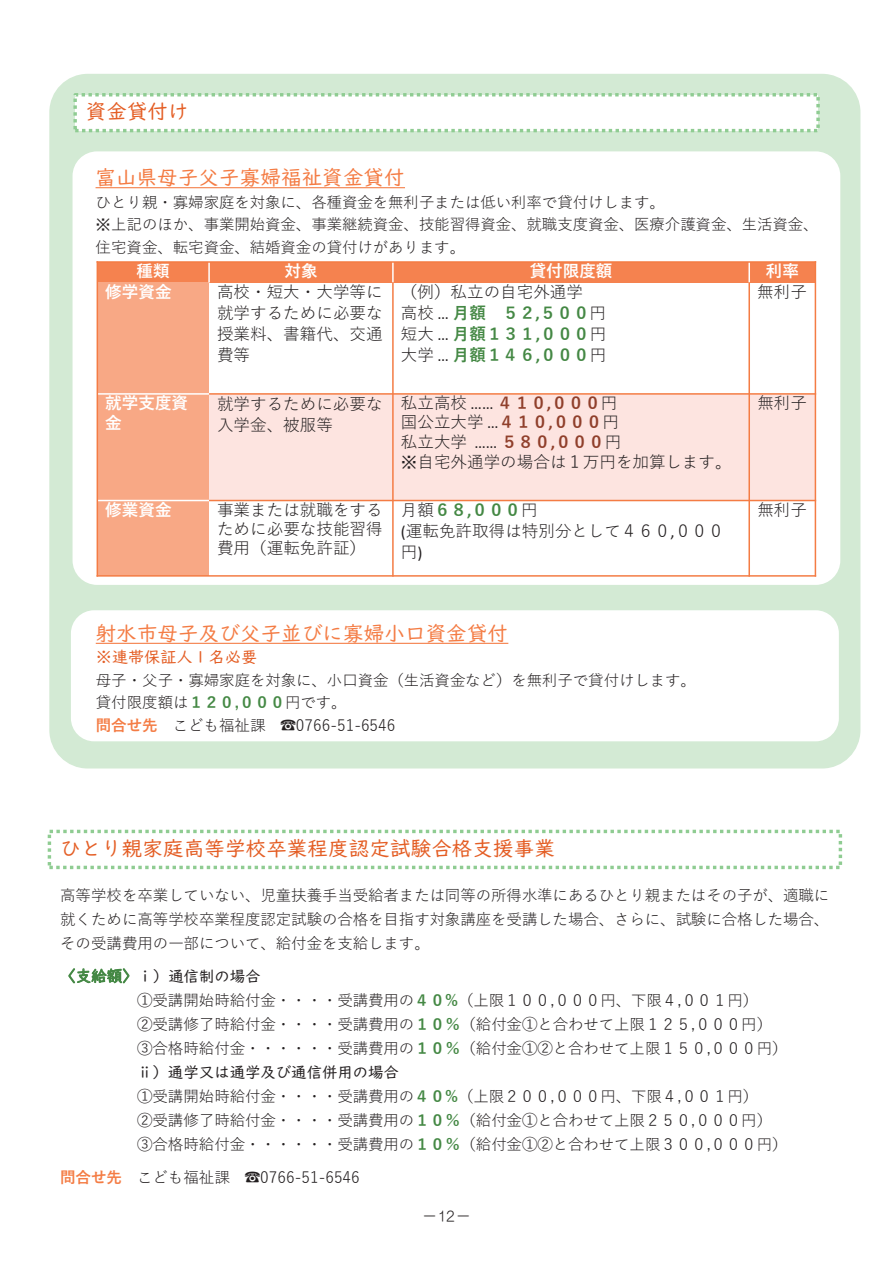
<style>
.page{position:relative;width:893px;height:1263px;background:#fff}
.page>*{position:absolute;margin:0;border:0;box-sizing:border-box;transform-origin:0 0}
.t1{font:20.55px "UD Digi Kyokasho N R";letter-spacing:.01em;color:#f47c44}
.t2{font:20.55px "UD Digi Kyokasho N R";letter-spacing:.01em;color:#e45e25}
.t3{font:16.5px/21px "Yu Gothic";color:#231f20}
.t4{font:700 16.5px/21px "Yu Gothic";color:#484}
.t5{font:700 16.5px/19.8px "Yu Gothic";color:#fff}
.t6{font:16.2px "UD Digi Kyokasho N R";color:#e45e25}
.t7{font:15.45px/24px "Yu Gothic";color:#231f20}
.t8{font:15.45px "UD Digi Kyokasho NP R";color:#231f20}
.t9{font:13.8px "HG Maru Gothic MPRO";color:#231f20}
.s1{font-family:"MS Gothic"}
.s2{font-weight:400;color:#231f20}
.s3{font-family:"Calibri";font-weight:400;color:#231f20}
.s4{font-family:"Calibri"}
.s5{font-weight:700;color:#903f2b}
.s6{font-family:"Calibri";font-weight:700;color:#903f2b}
.s7{font-weight:700;color:#484}
.s8{font-family:"Calibri";font-weight:700;color:#484}
.s9{font-weight:700;color:#f47c44}
.s10{font-family:"UD Digi Kyokasho N R";color:#484}
</style>
<div class="page">
<div style="left:49px;top:74px;width:811px;height:694px;background:#d3ead4;border-radius:38px"></div>
<div style="left:75px;top:95px;width:743px;height:36px;background:#fff"></div>
<div style="left:73px;top:93px;width:747px;height:39px;border:3px dashed #8fcc92"></div>
<div style="left:48px;top:830px;width:794px;height:39px;border:3px dashed #8fcc92"></div>
<div style="left:73px;top:151px;width:767px;height:434px;background:#fff;border-radius:25px"></div>
<svg style="left:96px;top:187px;width:309px;height:1px"></svg>
<div style="left:97px;top:262px;width:112px;height:20px;background:#f5824f"></div>
<div style="left:209px;top:262px;width:184px;height:20px;background:#f5824f"></div>
<div style="left:393px;top:262px;width:356px;height:20px;background:#f5824f"></div>
<div style="left:749px;top:262px;width:66px;height:20px;background:#f5824f"></div>
<div style="left:97px;top:282px;width:112px;height:112px;background:#f8a885"></div>
<div style="left:97px;top:394px;width:112px;height:106px;background:#f8a885"></div>
<div style="left:209px;top:394px;width:184px;height:106px;background:#fde4e0"></div>
<div style="left:393px;top:394px;width:356px;height:106px;background:#fde4e0"></div>
<div style="left:749px;top:394px;width:66px;height:106px;background:#fde4e0"></div>
<div style="left:97px;top:500px;width:112px;height:76px;background:#f8a885"></div>
<hr style="left:208px;top:261px;width:2px;height:21px;background:#fff">
<hr style="left:392px;top:261px;width:2px;height:21px;background:#fff">
<hr style="left:392px;top:282px;width:2px;height:295px;background:#f47c44">
<hr style="left:748px;top:261px;width:2px;height:21px;background:#fff">
<hr style="left:748px;top:282px;width:2px;height:295px;background:#f47c44">
<hr style="left:97px;top:393px;width:112px;height:2px;background:#fff">
<hr style="left:209px;top:393px;width:607px;height:2px;background:#f47c44">
<hr style="left:97px;top:500px;width:112px;height:1px;background:#fff">
<hr style="left:209px;top:500px;width:607px;height:1px;background:#f47c44">
<hr style="left:97px;top:261px;width:1px;height:316px;background:#f47c44">
<hr style="left:815px;top:261px;width:1px;height:316px;background:#f47c44">
<hr style="left:97px;top:261px;width:719px;height:2px;background:#f47c44">
<hr style="left:97px;top:575px;width:719px;height:2px;background:#f47c44">
<div style="left:71px;top:610px;width:768px;height:131px;background:#fff;border-radius:23px"></div>
<svg style="left:96px;top:643px;width:412px;height:1px"></svg>
<h1 class="t2" style="left:86px;top:99px;width:104px">資金貸付け</h1>
<h1 class="t1" style="left:96px;top:166px;width:311px">富山県母子父子寡婦福祉資金貸付</h1>
<p class="t7" style="left:96px;top:189px;width:725px;line-height:22.5px">ひとり親・寡婦家庭を対象に、各種資金を無利子または低い利率で貸付けします。<br><span class="s1">※</span>上記のほか、事業開始資金、事業継続資金、技能習得資金、就職支度資金、医療介護資金、生活資金、住宅資金、転宅資金、結婚資金の貸付けがあります。</p>
<p class="t5" style="left:137px;top:262px;width:35px">種類</p>
<p class="t5" style="left:284px;top:262px;width:35px">対象</p>
<p class="t5" style="left:530px;top:262px;width:84px">貸付限度額</p>
<p class="t5" style="left:766px;top:262px;width:35px">利率</p>
<p class="t5" style="left:105px;top:282px;width:68px">修学資金</p>
<p class="t3" style="left:217px;top:280px;width:167px;text-align:justify">高校・短大・大学等に就学するために必要な授業料、書籍代、交通費等</p>
<p class="t4" style="left:401px;top:282px;width:207px"><span class="s2">（例）私立の自宅外通学<br>高校</span> <span class="s3">…</span> 月額 ５２<span class="s4">,</span>５００<span class="s2">円短大</span> <span class="s3">…</span> 月額１３１<span class="s4">,</span>０００<span class="s2">円大学</span> <span class="s3">…</span> 月額１４６<span class="s4">,</span>０００<span class="s2">円</span></p>
<p class="t3" style="left:757px;top:279px;width:51px">無利子</p>
<p class="t5" style="left:105px;top:393px;width:84px">就学支度資金</p>
<p class="t3" style="left:217px;top:391px;width:167px">就学するために必要な入学金、被服等</p>
<p class="t3" style="left:401px;top:391px;width:332px;line-height:19.6px">私立高校 <span class="s4">……</span> <span class="s5">４１０</span><span class="s6">,</span><span class="s5">０００</span>円<br>国公立大学 <span class="s4">…</span><span class="s5">４１０</span><span class="s6">,</span><span class="s5">０００</span>円<br>私立大学 <span class="s4">……</span> <span class="s5">５８０</span><span class="s6">,</span><span class="s5">０００</span>円<br><span class="s1">※</span>自宅外通学の場合は１万円を加算します。</p>
<p class="t3" style="left:757px;top:390px;width:51px">無利子</p>
<p class="t5" style="left:105px;top:500px;width:68px">修業資金</p>
<p class="t3" style="left:217px;top:498px;width:167px;line-height:19.5px;text-align:justify">事業または就職をするために必要な技能習得費用（運転免許証）</p>
<p class="t3" style="left:401px;top:498px;width:325px">月額<span class="s7">６８</span><span class="s8">,</span><span class="s7">０００</span>円<br><span class="s4">(</span>運転免許取得は特別分として４６０<span class="s4">,</span>０００円<span class="s4">)</span></p>
<p class="t3" style="left:757px;top:497px;width:51px">無利子</p>
<h1 class="t1" style="left:96px;top:621px;width:414px">射水市母子及び父子並びに寡婦小口資金貸付</h1>
<p class="t6" style="left:96px;top:648px;width:163px">※連帯保証人１名必要</p>
<p class="t7" style="left:96px;top:667px;width:602px;line-height:22.5px">母子・父子・寡婦家庭を対象に、小口資金（生活資金など）を無利子で貸付けします。貸付限度額は<span class="s7">１２０,０００</span>円です。<br><span class="s9">問合せ先</span> こども福祉課 ☎0766-51-6546</p>
<h1 class="t2" style="left:60px;top:836px;width:496px">ひとり親家庭高等学校卒業程度認定試験合格支援事業</h1>
<p class="t7" style="left:60px;top:881px;width:771px;text-align:justify">高等学校を卒業していない、児童扶養手当受給者または同等の所得水準にあるひとり親またはその子が、適職に就くために高等学校卒業程度認定試験の合格を目指す対象講座を受講した場合、さらに、試験に合格した場合、その受講費用の一部について、給付金を支給します。</p>
<p class="t8" style="left:60px;top:967px;width:202px"><span class="s10">〈支給額〉</span>ⅰ）通信制の場合</p>
<p class="t7" style="left:137px;top:986px;width:652px">①受講開始時給付金・・・・受講費用の<span class="s7">４０%</span>（上限１００,０００円、下限４,００１円）<br>②受講修了時給付金・・・・受講費用の<span class="s7">１０％</span>（給付金①と合わせて上限１２５,０００円）<br>③合格時給付金・・・・・・受講費用の<span class="s7">１０％</span>（給付金①②と合わせて上限１５０,０００円）</p>
<p class="t8" style="left:137px;top:1063px;width:264px">ⅱ）通学又は通学及び通信併用の場合</p>
<p class="t7" style="left:137px;top:1082px;width:652px">①受講開始時給付金・・・・受講費用の<span class="s7">４０%</span>（上限２００,０００円、下限４,００１円）<br>②受講修了時給付金・・・・受講費用の<span class="s7">１０％</span>（給付金①と合わせて上限２５０,０００円）<br>③合格時給付金・・・・・・受講費用の<span class="s7">１０％</span>（給付金①②と合わせて上限３００,０００円）</p>
<p class="t7" style="left:60px;top:1163px;width:301px"><span class="s9">問合せ先</span> こども福祉課 ☎0766-51-6546</p>
<p class="t9" style="left:423px;top:1209px;width:49px">－12－</p>
</div>
